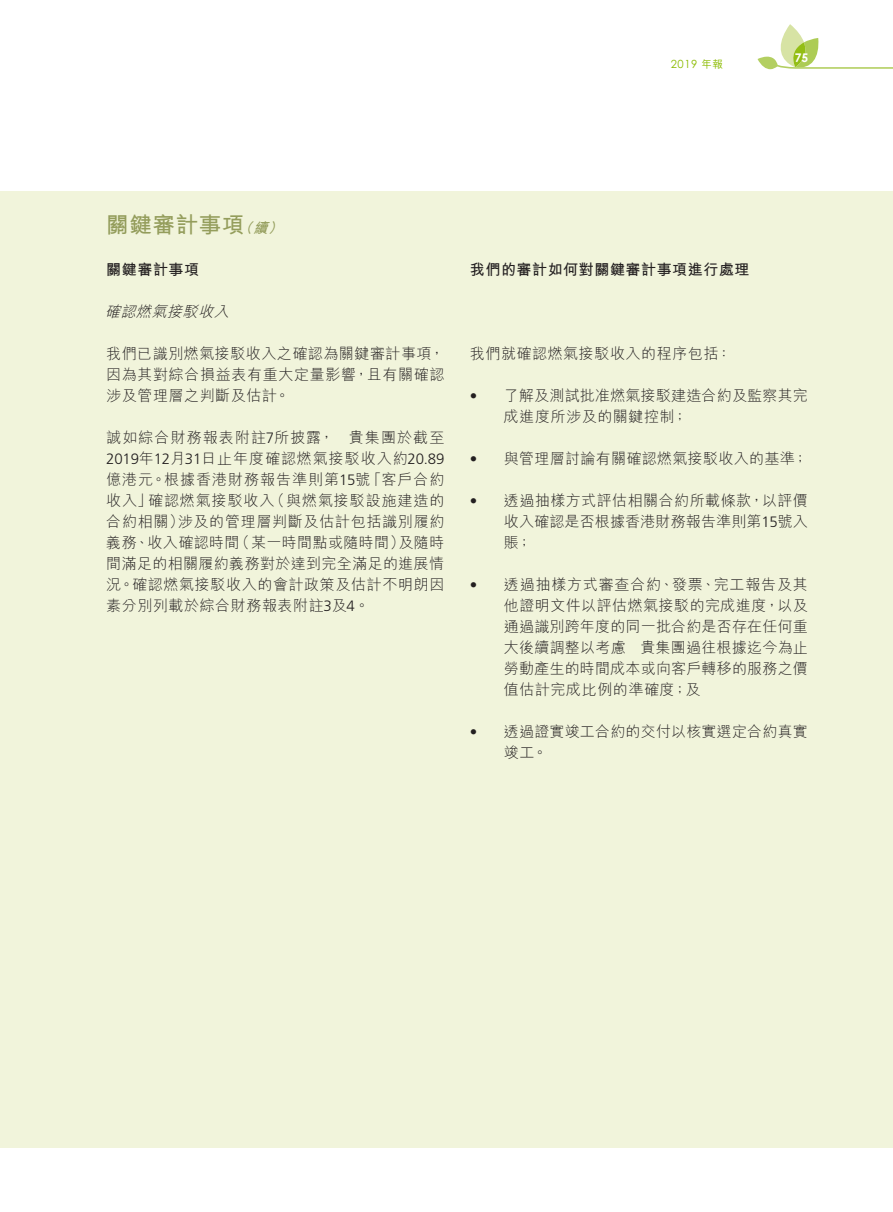
<style>
.page{position:relative;width:893px;height:1212px;background:#fff}
.page>*{position:absolute;margin:0;border:0;box-sizing:border-box;transform-origin:0 0}
.Heading_1{font:700 22.5px "M Hei HK";letter-spacing:.03em;color:#949d5c}
.Body_Text{font:300 15px/21px "M Hei HK";letter-spacing:.03em;color:#231f20;text-align:justify}
.Body_Text-2{font:700 15px "M Hei HK";letter-spacing:.04em;color:#231f20}
.Body_Text-3{font:italic 300 15px "M Hei HK";color:#231f20}
.t1{font:700 12px "Century Gothic Pro";color:#fff}
.t2{font:11.25px "Century Gothic Pro";color:#8bbb00}
.s1{font-family:"M Hei HK";font-weight:500;font-size:10.5px}
.s2{font-style:italic;font-size:14.25px}
.s3{font-family:"Frutiger LT Std"}
</style>
<div class="page">
<div style="left:0;top:191px;width:893px;height:957px;background:#f1f4db"></div>
<svg style="left:757px;top:24px;width:136px;height:46px"></svg>
<p class="t2" style="left:671px;top:57px;width:54px">2019 <span class="s1">年報</span></p>
<p class="t1" style="left:795px;top:50px;width:15px">75</p>
<p class="Heading_1" style="left:106px;top:208px;width:183px">關鍵審計事項<span class="s2">（續）</span></p>
<p class="Body_Text-2" style="left:106px;top:258px;width:94px">關鍵審計事項</p>
<p class="Body_Text-2" style="left:470px;top:258px;width:281px">我們的審計如何對關鍵審計事項進行處理</p>
<p class="Body_Text-3" style="left:105px;top:304px;width:129px">確認燃氣接駁收入</p>
<p class="Body_Text" style="left:106px;top:342px;width:340px">我們已識別燃氣接駁收入之確認為關鍵審計事項，因為其對綜合損益表有重大定量影響，且有關確認涉及管理層之判斷及估計。</p>
<p class="Body_Text" style="left:106px;top:426px;width:340px">誠如綜合財務報表附註<span class="s3">7</span>所披露， 貴集團於截至<span class="s3">2019</span>年<span class="s3">12</span>月<span class="s3">31</span>日止年度確認燃氣接駁收入約<span class="s3">20.89</span>億港元。根據香港財務報告準則第<span class="s3">15</span>號「客戶合約收入」確認燃氣接駁收入（與燃氣接駁設施建造的合約相關）涉及的管理層判斷及估計包括識別履約義務、收入確認時間（某一時間點或隨時間）及隨時間滿足的相關履約義務對於達到完全滿足的進展情況。確認燃氣接駁收入的會計政策及估計不明朗因素分別列載於綜合財務報表附註<span class="s3">3</span>及<span class="s3">4</span>。</p>
<p class="Body_Text" style="left:470px;top:342px;width:263px">我們就確認燃氣接駁收入的程序包括：</p>
<p class="Body_Text" style="left:504px;top:384px;width:305px;text-indent:-34px"><span class="s3">•</span> 了解及測試批准燃氣接駁建造合約及監察其完成進度所涉及的關鍵控制；</p>
<p class="Body_Text" style="left:470px;top:447px;width:339px"><span class="s3">•</span> 與管理層討論有關確認燃氣接駁收入的基準；</p>
<p class="Body_Text" style="left:504px;top:489px;width:306px;text-indent:-34px"><span class="s3">•</span> 透過抽樣方式評估相關合約所載條款，以評價收入確認是否根據香港財務報告準則第<span class="s3">15</span>號入賬；</p>
<p class="Body_Text" style="left:504px;top:573px;width:306px;text-indent:-34px"><span class="s3">•</span> 透過抽樣方式審查合約、發票、完工報告及其他證明文件以評估燃氣接駁的完成進度，以及通過識別跨年度的同一批合約是否存在任何重大後續調整以考慮 貴集團過往根據迄今為止勞動產生的時間成本或向客戶轉移的服務之價值估計完成比例的準確度；及</p>
<p class="Body_Text" style="left:504px;top:720px;width:305px;text-indent:-34px"><span class="s3">•</span> 透過證實竣工合約的交付以核實選定合約真實竣工。</p>
</div>
